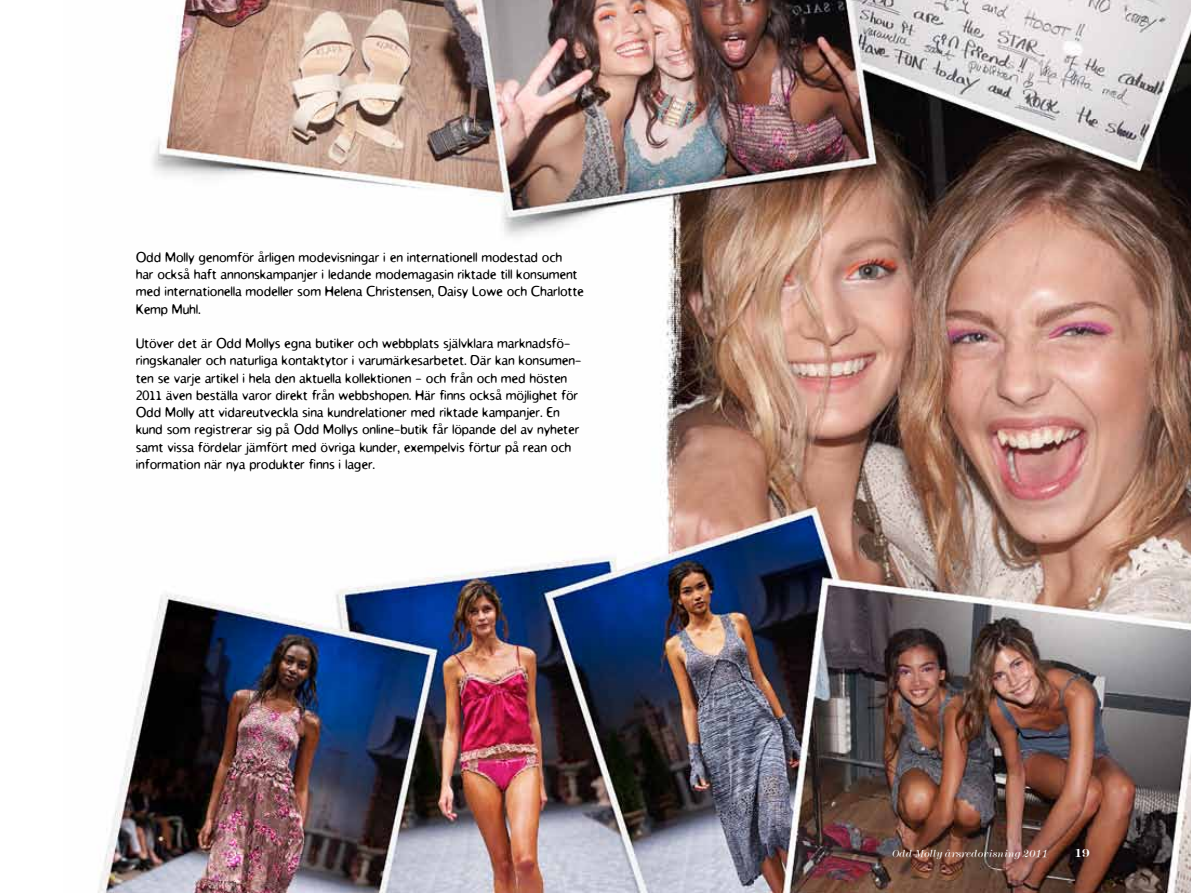
<style>
.page{position:relative;width:1191px;height:893px;background:#fff}
.page>*{position:absolute;margin:0;border:0;box-sizing:border-box;transform-origin:0 0}
.t1{font:14.25px/17.2px "Odd Molly";letter-spacing:.025em;color:#000}
.t2{font:12px "Modern Two Sixtn ITCTT Bold";color:#fff}
.t3{font:10.5px "Modern Two Sixtn ITCTT Light Ita";color:#fff}
</style>
<div class="page">
<img style="left:98px;top:0;width:1093px;height:893px">
<p class="t1" style="left:136px;top:248px;width:449px">Odd Molly genomför årligen modevisningar i en internationell modestad och<br>har också haft annonskampanjer i ledande modemagasin riktade till konsument med internationella modeller som Helena Christensen, Daisy Lowe och Charlotte Kemp Muhl.</p>
<p class="t1" style="left:136px;top:334px;width:447px">Utöver det är Odd Mollys egna butiker och webbplats självklara marknadsfö&shy;ringskanaler och naturliga kontaktytor i varumärkesarbetet. Där kan konsumen&shy;ten se varje artikel i hela den aktuella kollektionen - och från och med hösten 2011 även beställa varor direkt från webbshopen. Här finns också möjlighet för Odd Molly att vidareutveckla sina kundrelationer med riktade kampanjer. En kund som registrerar sig på Odd Mollys online-butik får löpande del av nyheter samt vissa fördelar jämfört med övriga kunder, exempelvis förtur på rean och information när nya produkter finns i lager.</p>
<p class="t3" style="left:892px;top:847px;width:158px">Odd Molly årsredovisning 2011</p>
<p class="t2" style="left:1074px;top:846px;width:17px">19</p>
</div>
